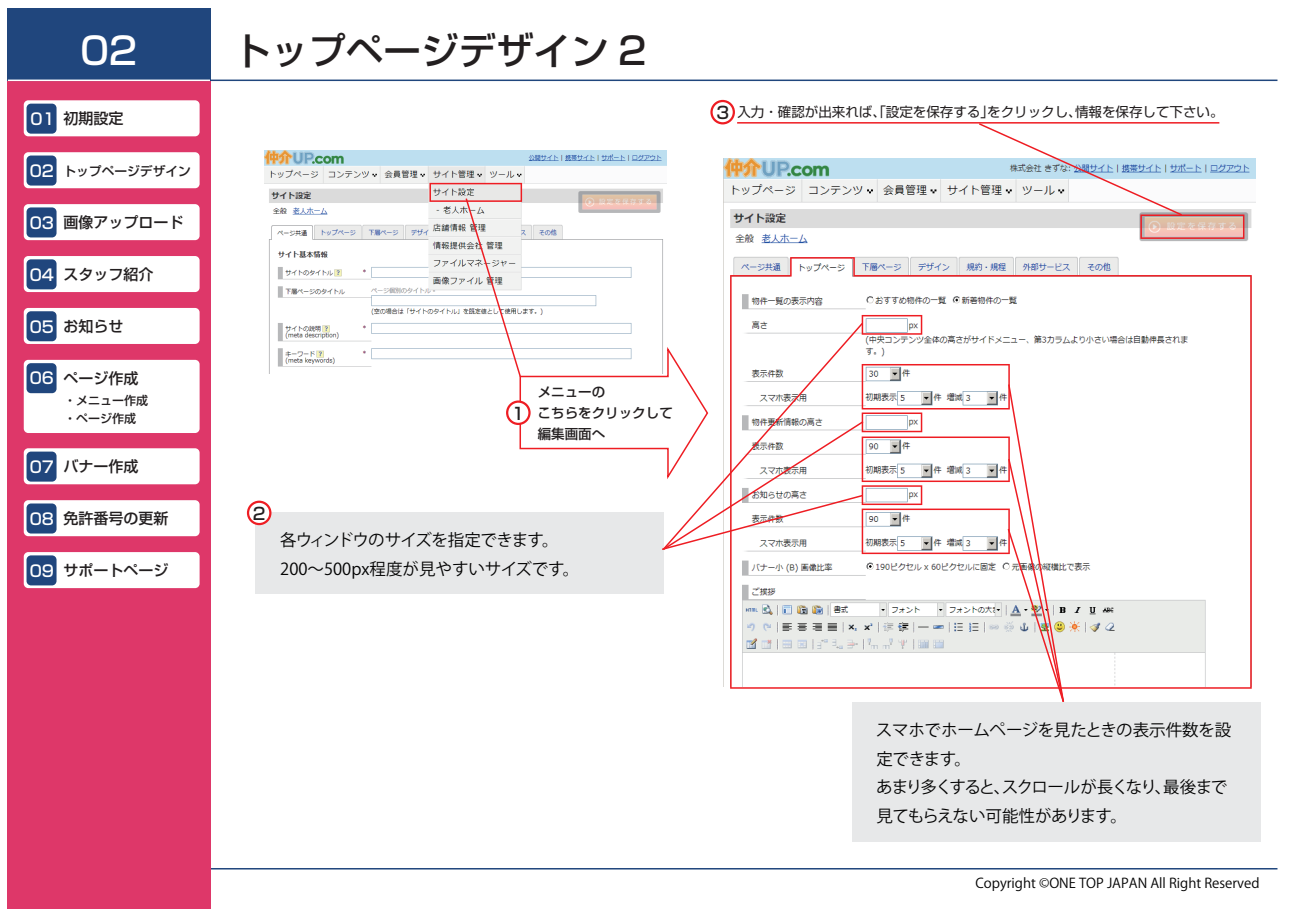
<style>
.page{position:relative;width:1289px;height:919px;background:#fff}
.page>*{position:absolute;margin:0;border:0;box-sizing:border-box;transform-origin:0 0}
.t1{font:500 37.5px "Shin Go Pro";color:#231f20}
.t2{font:500 37.5px "Shin Go Pro";color:#fff}
.t3{font:500 16.8px "Shin Go Pro";color:#231f20}
.t4{font:16.5px/28.5px "Koz Go Pr 6 N";letter-spacing:-.03em;color:#030303}
.t5{font:500 15px "Shin Go Pro";color:#231f20}
.t6{font:13.5px "Shin Go Pro";color:#231f20}
.t7{font:13.5px "Koz Go Pr 6 N";color:#030303}
.t8{font:500 13.5px/21px "Shin Go Pro";color:#231f20}
.t9{font:500 12.75px "Shin Go Pro";color:#231f20}
.t10{font:500 12px/18px "Shin Go Pro";color:#231f20}
.s1{font-size:15.9px;color:#fff}
</style>
<div class="page">
<img style="left:264px;top:150px;width:165px;height:223px">
<hr style="left:10px;top:867px;width:1267px;height:2px;background:#20467d">
<div style="left:256px;top:512px;width:408px;height:81px;background:#e7e8e9"></div>
<div style="left:8px;top:8px;width:203px;height:900px;background:#de3769"></div>
<div style="left:8px;top:8px;width:203px;height:72px;background:#20467d"></div>
<hr style="left:10px;top:80px;width:1267px;height:1px;background:#20467d">
<hr style="left:8px;top:80px;width:202px;height:1px;background:#fff">
<div style="left:24px;top:100px;width:176px;height:36px;background:#fff;border-radius:4px"></div>
<div style="left:27px;top:104px;width:30px;height:30px;background:#20467d;border-radius:4px"></div>
<div style="left:24px;top:152px;width:176px;height:36px;background:#fff;border-radius:4px"></div>
<div style="left:27px;top:155px;width:30px;height:30px;background:#20467d;border-radius:4px"></div>
<div style="left:24px;top:204px;width:176px;height:36px;background:#fff;border-radius:4px"></div>
<div style="left:27px;top:207px;width:30px;height:30px;background:#20467d;border-radius:4px"></div>
<div style="left:24px;top:256px;width:176px;height:36px;background:#fff;border-radius:4px"></div>
<div style="left:27px;top:259px;width:30px;height:30px;background:#20467d;border-radius:4px"></div>
<div style="left:24px;top:308px;width:176px;height:36px;background:#fff;border-radius:4px"></div>
<div style="left:27px;top:311px;width:30px;height:30px;background:#20467d;border-radius:4px"></div>
<div style="left:24px;top:360px;width:176px;height:73px;background:#fff;border-radius:4px"></div>
<div style="left:27px;top:363px;width:30px;height:30px;background:#20467d;border-radius:4px"></div>
<div style="left:24px;top:448px;width:176px;height:36px;background:#fff;border-radius:4px"></div>
<div style="left:27px;top:451px;width:30px;height:30px;background:#20467d;border-radius:4px"></div>
<div style="left:24px;top:500px;width:176px;height:36px;background:#fff;border-radius:4px"></div>
<div style="left:27px;top:503px;width:30px;height:30px;background:#20467d;border-radius:4px"></div>
<div style="left:24px;top:552px;width:176px;height:36px;background:#fff;border-radius:4px"></div>
<div style="left:27px;top:555px;width:30px;height:30px;background:#20467d;border-radius:4px"></div>
<div style="left:852px;top:702px;width:408px;height:139px;background:#e7e8e9"></div>
<svg style="left:429px;top:122px;width:815px;height:580px"></svg>
<div style="left:507px;top:401px;width:22px;height:23px;background:#fff;border-radius:50%"></div>
<div style="left:506px;top:400px;width:24px;height:25px;border:2px solid #ee1d23;border-radius:50%"></div>
<div style="left:248px;top:501px;width:22px;height:23px;background:#fff;border-radius:50%"></div>
<div style="left:247px;top:500px;width:24px;height:25px;border:2px solid #ee1d23;border-radius:50%"></div>
<div style="left:710px;top:100px;width:25px;height:24px;border:2px solid #ee1d23;border-radius:50%"></div>
<h1 class="t2" style="left:80px;top:20px;width:58px">02</h1>
<h1 class="t1" style="left:233px;top:20px;width:414px">トップページデザイン 2</h1>
<p class="t5" style="left:31px;top:106px;width:94px"><span class="s1">01</span> 初期設定</p>
<p class="t9" style="left:30px;top:161px;width:163px"><span class="s1">02</span> トップページデザイン</p>
<p class="t5" style="left:30px;top:210px;width:155px"><span class="s1">03</span> 画像アップロード</p>
<p class="t5" style="left:30px;top:262px;width:125px"><span class="s1">04</span> スタッフ紹介</p>
<p class="t5" style="left:30px;top:314px;width:95px"><span class="s1">05</span> お知らせ</p>
<p class="t5" style="left:30px;top:365px;width:110px"><span class="s1">06</span> ページ作成</p>
<p class="t10" style="left:64px;top:390px;width:85px">・メニュー作成・ページ作成</p>
<p class="t5" style="left:30px;top:454px;width:110px"><span class="s1">07</span> バナー作成</p>
<p class="t5" style="left:30px;top:506px;width:140px"><span class="s1">08</span> 免許番号の更新</p>
<p class="t5" style="left:30px;top:558px;width:140px"><span class="s1">09</span> サポートページ</p>
<p class="t3" style="left:512px;top:399px;width:14px">1</p>
<p class="t8" style="left:538px;top:379px;width:136px">メニューの<br>こちらをクリックして編集画面へ</p>
<p class="t3" style="left:253px;top:499px;width:14px">2</p>
<p class="t4" style="left:280px;top:526px;width:300px">各ウィンドウのサイズを指定できます。<br>200～500px程度が見やすいサイズです。</p>
<p class="t3" style="left:716px;top:99px;width:14px">3</p>
<p class="t6" style="left:737px;top:100px;width:487px">入力・確認が出来れば、「設定を保存する」をクリックし、情報を保存して下さい。</p>
<p class="t4" style="left:875px;top:716px;width:357px">スマホでホームページを見たときの表示件数を設定できます。<br>あまり多くすると、スクロールが長くなり、最後まで見てもらえない可能性があります。</p>
<p class="t7" style="left:975px;top:874px;width:285px">Copyright ©ONE TOP JAPAN All Right Reserved</p>
</div>
